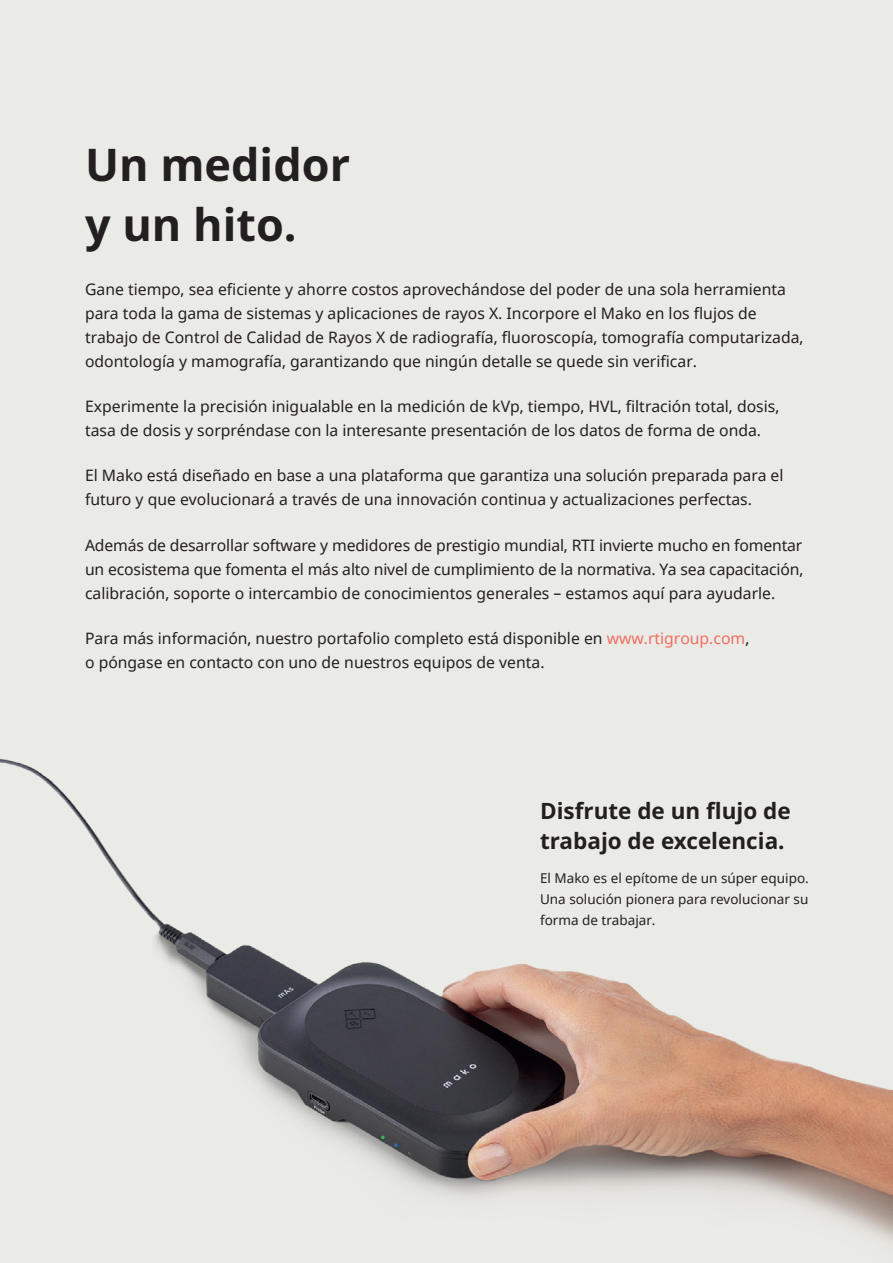
<style>
.page{position:relative;width:893px;height:1263px;background:#eaeae6}
.page>*{position:absolute;margin:0;border:0;box-sizing:border-box;transform-origin:0 0}
.t1{font:700 45px/60px "Noto Sans";color:#231f20}
.t2{font:700 22.5px/30px "Noto Sans";color:#231f20}
.t3{font:15.75px/24px "Noto Sans";color:#231f20}
.t4{font:13.5px/21px "Noto Sans";color:#231f20;text-align:justify}
.s1{color:#f26e61}
</style>
<div class="page">
<img style="left:0;top:759px;width:893px;height:485px">
<h1 class="t1" style="left:85px;top:139px;width:267px">Un medidor y un hito.</h1>
<p class="t3" style="left:85px;top:278px;width:720px">Gane tiempo, sea eficiente y ahorre costos aprovechándose del poder de una sola herramienta para toda la gama de sistemas y aplicaciones de rayos X. Incorpore el Mako en los flujos de trabajo de Control de Calidad de Rayos X de radiografía, fluoroscopía, tomografía computarizada, odontología y mamografía, garantizando que ningún detalle se quede sin verificar.</p>
<p class="t3" style="left:85px;top:395px;width:696px">Experimente la precisión inigualable en la medición de kVp, tiempo, HVL, filtración total, dosis, tasa de dosis y sorpréndase con la interesante presentación de los datos de forma de onda.</p>
<p class="t3" style="left:85px;top:465px;width:700px">El Mako está diseñado en base a una plataforma que garantiza una solución preparada para el futuro y que evolucionará a través de una innovación continua y actualizaciones perfectas.</p>
<p class="t3" style="left:85px;top:534px;width:720px;text-align:justify">Además de desarrollar software y medidores de prestigio mundial, RTI invierte mucho en fomentar un ecosistema que fomenta el más alto nivel de cumplimiento de la normativa. Ya sea capacitación, calibración, soporte o intercambio de conocimientos generales – estamos aquí para ayudarle.</p>
<p class="t3" style="left:85px;top:627px;width:666px">Para más información, nuestro portafolio completo está disponible en <span class="s1">www.rtigroup.com</span>, o póngase en contacto con uno de nuestros equipos de venta.</p>
<h2 class="t2" style="left:540px;top:796px;width:252px">Disfrute de un flujo de trabajo de excelencia.</h2>
<p class="t4" style="left:540px;top:868px;width:270px">El Mako es el epítome de un súper equipo.<br>Una solución pionera para revolucionar su forma de trabajar.</p>
</div>
